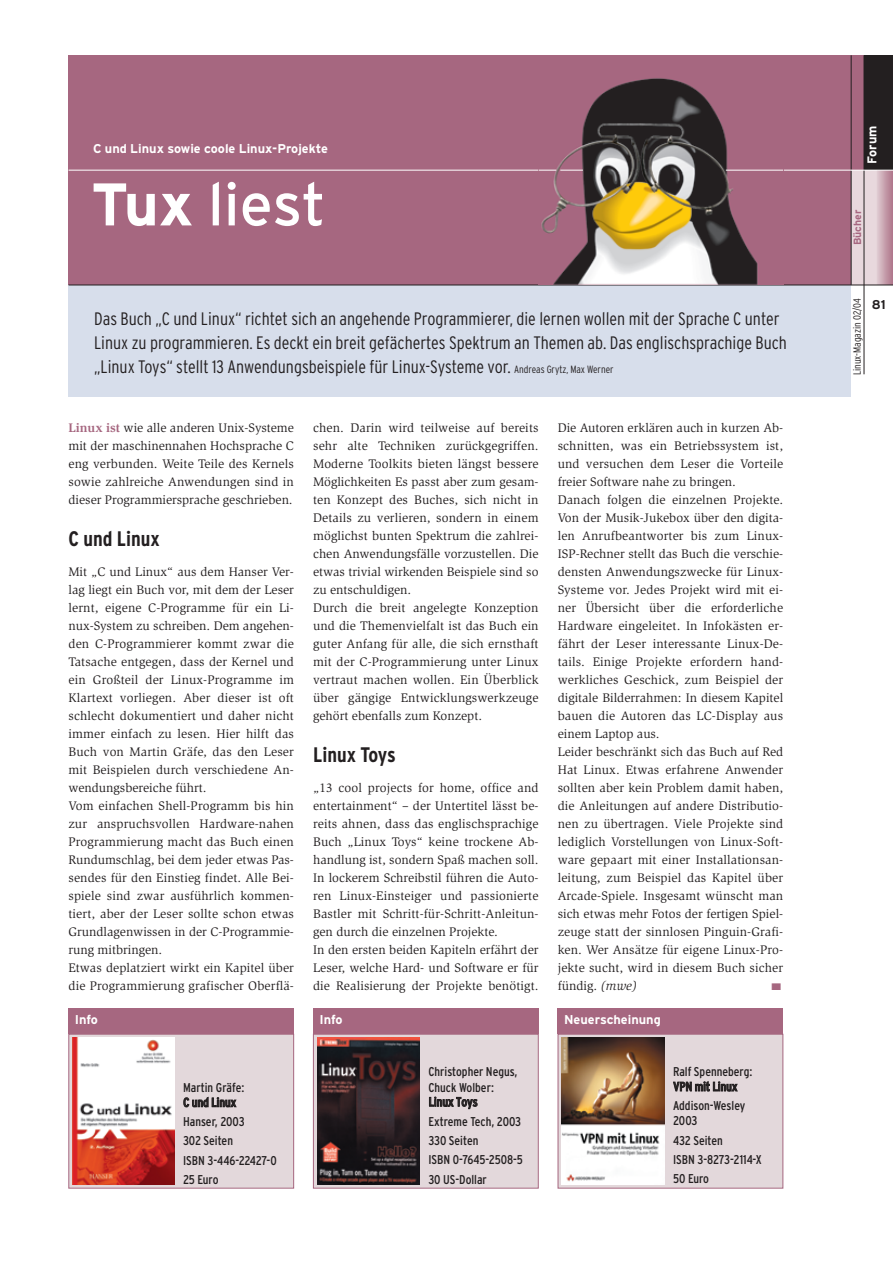
<style>
.page{position:relative;width:893px;height:1262px;background:#fff}
.page>*{position:absolute;margin:0;border:0;box-sizing:border-box;transform-origin:0 0}
.t1{font:60px "Interstate";letter-spacing:-.005em;color:#fff}
.t2{font:700 condensed 21px "Interstate";color:#231f20}
.t3{font:300 condensed 18px/24px "Interstate";color:#231f20}
.t4{font:12.75px/18px "Slimbach";letter-spacing:.01em;color:#231f20}
.t5{font:condensed 12.75px/19.2px "Interstate";color:#231f20}
.t6{font:700 12.75px "Interstate";color:#fff}
.t7{font:700 12.75px "Interstate";color:#231f20}
.t8{font:300 condensed 10.5px "Interstate";color:#231f20}
.t9{font:700 10.5px "Interstate";color:#a66780}
.t10{font:9.6px "Zapf Dingbats";color:#a66780;scale:1.33 1}
.s1{font-weight:700}
.s2{font-size:10.5px}
.s3{font-weight:700;color:#a66780}
.s4{font-style:italic}
</style>
<div class="page">
<div style="left:69px;top:285px;width:782px;height:111px;background:#d7deeb"></div>
<div style="left:69px;top:55px;width:782px;height:230px;background:#a66780"></div>
<hr style="left:69px;top:285px;width:782px;height:1px;background:#231f20">
<div style="left:851px;top:55px;width:41px;height:230px;background:#a66780"></div>
<div style="left:863px;top:55px;width:29px;height:115px;background:#231f20"></div>
<div style="left:851px;top:170px;width:25px;height:115px;background:#e8d8dd"></div>
<svg style="left:876px;top:171px;width:16px;height:114px;background:#c8a4b1"></svg>
<hr style="left:851px;top:285px;width:41px;height:1px;background:#231f20">
<hr style="left:863px;top:55px;width:1px;height:319px;background:#231f20">
<hr style="left:850px;top:55px;width:1px;height:230px;background:#231f20">
<hr style="left:69px;top:170px;width:782px;height:1px;background:#fff">
<hr style="left:851px;top:170px;width:41px;height:1px;background:#fff">
<img style="left:538px;top:78px;width:245px;height:207px">
<hr style="left:725px;top:170px;width:58px;height:1px;background:#fff">
<svg style="left:538px;top:170px;width:45px;height:1px"></svg>
<div style="left:68px;top:1008px;width:226px;height:26px;background:#a66780"></div>
<div style="left:69px;top:1034px;width:225px;height:154px;background:#e3d8db"></div>
<div style="left:68px;top:1034px;width:226px;height:154px;border:1px solid #a66780"></div>
<img style="left:73px;top:1037px;width:101px;height:147px">
<div style="left:313px;top:1008px;width:225px;height:26px;background:#a66780"></div>
<div style="left:313px;top:1034px;width:225px;height:154px;background:#e3d8db"></div>
<div style="left:313px;top:1034px;width:225px;height:154px;border:1px solid #a66780"></div>
<img style="left:317px;top:1037px;width:102px;height:147px">
<div style="left:557px;top:1008px;width:226px;height:26px;background:#a66780"></div>
<div style="left:558px;top:1034px;width:224px;height:154px;background:#e3d8db"></div>
<div style="left:557px;top:1034px;width:226px;height:154px;border:1px solid #a66780"></div>
<img style="left:562px;top:1037px;width:102px;height:147px">
<p class="t6" style="left:93px;top:144px;width:236px">C und Linux sowie coole Linux-Projekte</p>
<h1 class="t1" style="left:91px;top:182px;width:236px"><span class="s1">Tux</span> liest</h1>
<p class="t3" style="left:94px;top:308px;width:694px">Das Buch „C und Linux“ richtet sich an angehende Programmierer, die lernen wollen mit der Sprache C unter<br>Linux zu programmieren. Es deckt ein breit gefächertes Spektrum an Themen ab. Das englischsprachige Buch „Linux Toys“ stellt 13 Anwendungsbeispiele für Linux-Systeme vor. <span class="s2">Andreas Grytz, Max Werner</span></p>
<p class="t4" style="left:68px;top:420px;width:227px;text-align:justify"><span class="s3">Linux ist</span> wie alle anderen Unix-Systeme mit der maschinennahen Hochsprache C eng verbunden. Weite Teile des Kernels sowie zahlreiche Anwendungen sind in dieser Programmiersprache geschrieben.</p>
<h2 class="t2" style="left:68px;top:531px;width:93px">C und Linux</h2>
<p class="t4" style="left:68px;top:564px;width:227px">Mit „C und Linux“ aus dem Hanser Ver&shy;lag liegt ein Buch vor, mit dem der Leser lernt, eigene C-Programme für ein Li&shy;nux-System zu schreiben. Dem angehen&shy;den C-Programmierer kommt zwar die Tatsache entgegen, dass der Kernel und ein Großteil der Linux-Programme im Klartext vorliegen. Aber dieser ist oft schlecht dokumentiert und daher nicht immer einfach zu lesen. Hier hilft das Buch von Martin Gräfe, das den Leser mit Beispielen durch verschiedene An&shy;wendungsbereiche führt.<br>Vom einfachen Shell-Programm bis hin zur anspruchsvollen Hardware-nahen Programmierung macht das Buch einen Rundumschlag, bei dem jeder etwas Pas&shy;sendes für den Einstieg findet. Alle Bei&shy;spiele sind zwar ausführlich kommen&shy;tiert, aber der Leser sollte schon etwas Grundlagenwissen in der C-Programmie&shy;rung mitbringen.<br>Etwas deplatziert wirkt ein Kapitel über die Programmierung grafischer Oberflä-</p>
<p class="t6" style="left:75px;top:1015px;width:25px">Info</p>
<p class="t5" style="left:183px;top:1081px;width:63px;line-height:14.9px">Martin Gräfe:<br>C und Linux</p>
<p class="t5" style="left:183px;top:1113px;width:95px">Hanser, 2003<br>302 Seiten<br>ISBN 3-446-22427-0<br>25 Euro</p>
<p class="t4" style="left:313px;top:420px;width:227px">chen. Darin wird teilweise auf bereits sehr alte Techniken zurückgegriffen.<br>Moderne Toolkits bieten längst bessere Möglichkeiten Es passt aber zum gesam&shy;ten Konzept des Buches, sich nicht in Details zu verlieren, sondern in einem möglichst bunten Spektrum die zahlrei&shy;chen Anwendungsfälle vorzustellen. Die etwas trivial wirkenden Beispiele sind so zu entschuldigen.<br>Durch die breit angelegte Konzeption und die Themenvielfalt ist das Buch ein guter Anfang für alle, die sich ernsthaft mit der C-Programmierung unter Linux vertraut machen wollen. Ein Überblick über gängige Entwicklungswerkzeuge gehört ebenfalls zum Konzept.</p>
<h2 class="t2" style="left:313px;top:747px;width:84px">Linux Toys</h2>
<p class="t4" style="left:313px;top:780px;width:227px">„13 cool projects for home, office and entertainment“ – der Untertitel lässt be&shy;reits ahnen, dass das englischsprachige Buch „Linux Toys“ keine trockene Ab&shy;handlung ist, sondern Spaß machen soll.<br>In lockerem Schreibstil führen die Auto&shy;ren Linux-Einsteiger und passionierte Bastler mit Schritt-für-Schritt-Anleitun&shy;gen durch die einzelnen Projekte.<br>In den ersten beiden Kapiteln erfährt der Leser, welche Hard- und Software er für die Realisierung der Projekte benötigt.</p>
<p class="t6" style="left:319px;top:1015px;width:25px">Info</p>
<p class="t5" style="left:428px;top:1065px;width:91px;line-height:14.9px">Christopher Negus,<br>Chuck Wolber:<br>Linux Toys</p>
<p class="t5" style="left:428px;top:1112px;width:96px">Extreme Tech, 2003<br>330 Seiten<br>ISBN 0-7645-2508-5<br>30 US-Dollar</p>
<p class="t4" style="left:557px;top:420px;width:227px">Die Autoren erklären auch in kurzen Ab&shy;schnitten, was ein Betriebssystem ist, und versuchen dem Leser die Vorteile freier Software nahe zu bringen.<br>Danach folgen die einzelnen Projekte.<br>Von der Musik-Jukebox über den digita&shy;len Anrufbeantworter bis zum Linux-ISP-Rechner stellt das Buch die verschie&shy;densten Anwendungszwecke für Linux-Systeme vor. Jedes Projekt wird mit ei&shy;ner Übersicht über die erforderliche Hardware eingeleitet. In Infokästen er&shy;fährt der Leser interessante Linux-De&shy;tails. Einige Projekte erfordern hand&shy;werkliches Geschick, zum Beispiel der digitale Bilderrahmen: In diesem Kapitel bauen die Autoren das LC-Display aus einem Laptop aus.<br>Leider beschränkt sich das Buch auf Red Hat Linux. Etwas erfahrene Anwender sollten aber kein Problem damit haben, die Anleitungen auf andere Distributio&shy;nen zu übertragen. Viele Projekte sind lediglich Vorstellungen von Linux-Soft&shy;ware gepaart mit einer Installationsan&shy;leitung, zum Beispiel das Kapitel über Arcade-Spiele. Insgesamt wünscht man sich etwas mehr Fotos der fertigen Spiel&shy;zeuge statt der sinnlosen Pinguin-Grafi&shy;ken. Wer Ansätze für eigene Linux-Pro&shy;jekte sucht, wird in diesem Buch sicher fündig. <span class="s4">(mwe)</span></p>
<p class="t10" style="left:771px;top:981px;width:9px">■</p>
<p class="t6" style="left:564px;top:1015px;width:98px">Neuerscheinung</p>
<p class="t5" style="left:673px;top:1065px;width:81px;line-height:14.9px">Ralf Spenneberg:<br>VPN mit Linux</p>
<p class="t5" style="left:673px;top:1099px;width:74px;line-height:15px">Addison-Wesley<br>2003</p>
<p class="t5" style="left:673px;top:1131px;width:90px">432 Seiten<br>ISBN 3-8273-2114-X<br>50 Euro</p>
<p class="t6" style="left:867px;top:164px;width:40px;rotate:-90deg">Forum</p>
<p class="t9" style="left:853px;top:245px;width:37px;rotate:-90deg">Bücher</p>
<p class="t8" style="left:853px;top:375px;width:79px;rotate:-90deg">Linux-Magazin 02/04</p>
<p class="t7" style="left:871px;top:300px;width:15px">81</p>
</div>
